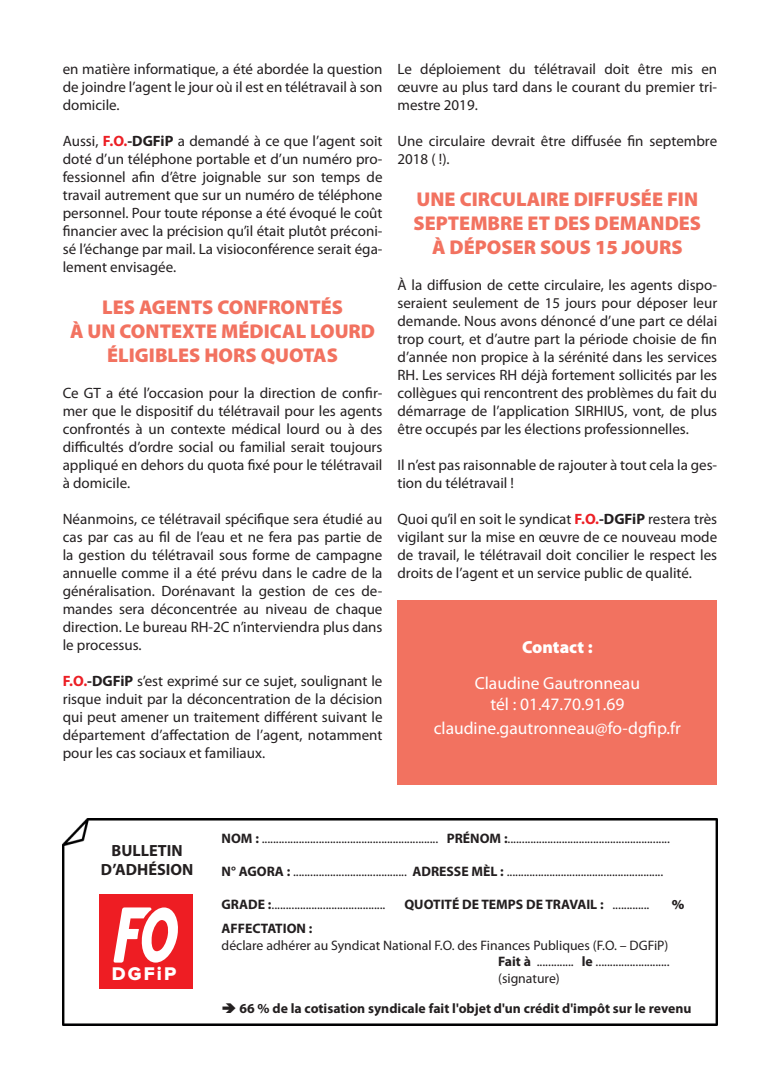
<style>
.page{position:relative;width:780px;height:1088px;background:#fff}
.page>*{position:absolute;margin:0;border:0;box-sizing:border-box;transform-origin:0 0}
.t1{font:900 20px/24px "Myriad Pro";color:#f27260;text-align:center}
.t2{font:19px "Proxima Nova Extrabld";letter-spacing:.11em;color:#fff}
.t3{font:17.5px/21px "Myriad Pro";color:#fff;text-align:center}
.t4{font:900 17.5px "Myriad Pro";color:#fff}
.t5{font:700 16.25px/19.5px "Myriad Pro";color:#231f20;text-align:center}
.t6{font:15px/18px "Myriad Pro";color:#231f20;text-align:justify}
.t7{font:13.75px/16.5px "Myriad Pro";color:#231f20;text-align:justify}
.t8{font:700 13.75px "Myriad Pro";color:#231f20}
.t9{font:900 13.75px "Myriad Pro";color:#231f20}
.s1{font-weight:700;color:#ec1f25}
.s2{font-weight:700}
.s3{font-weight:400}
</style>
<div class="page">
<div style="left:397px;top:601px;width:320px;height:184px;background:#f27260"></div>
<img style="left:63px;top:819px;width:654px;height:206px">
<div style="left:99px;top:895px;width:94px;height:94px;background:#ee1d23"></div>
<svg style="left:113px;top:907px;width:65px;height:55px"></svg>
<svg style="left:223px;top:1003px;width:13px;height:10px"></svg>
<p class="t6" style="left:63px;top:60px;width:321px">en matière informatique, a été abordée la question de joindre l’agent le jour où il est en télétravail à son domicile.</p>
<p class="t6" style="left:63px;top:132px;width:321px">Aussi, <span class="s1">F.O.</span><span class="s2">-DGFiP</span> a demandé à ce que l’agent soit doté d’un téléphone portable et d’un numéro pro&shy;fessionnel afin d’être joignable sur son temps de travail autrement que sur un numéro de téléphone personnel. Pour toute réponse a été évoqué le coût financier avec la précision qu’il était plutôt préconi&shy;sé l’échange par mail. La visioconférence serait éga&shy;lement envisagée.</p>
<h1 class="t1" style="left:70px;top:295px;width:306px">LES AGENTS CONFRONTÉS<br>À UN CONTEXTE MÉDICAL LOURD<br>ÉLIGIBLES HORS QUOTAS</h1>
<p class="t6" style="left:63px;top:384px;width:321px">Ce GT a été l’occasion pour la direction de confir&shy;mer que le dispositif du télétravail pour les agents confrontés à un contexte médical lourd ou à des difficultés d’ordre social ou familial serait toujours appliqué en dehors du quota fixé pour le télétravail à domicile.</p>
<p class="t6" style="left:63px;top:510px;width:321px">Néanmoins, ce télétravail spécifique sera étudié au cas par cas au fil de l’eau et ne fera pas partie de la gestion du télétravail sous forme de campagne annuelle comme il a été prévu dans le cadre de la généralisation. Dorénavant la gestion de ces de&shy;mandes sera déconcentrée au niveau de chaque direction. Le bureau RH-2C n’interviendra plus dans le processus.</p>
<p class="t6" style="left:63px;top:672px;width:321px"><span class="s1">F.O.</span><span class="s2">-DGFiP</span> s’est exprimé sur ce sujet, soulignant le risque induit par la déconcentration de la décision qui peut amener un traitement différent suivant le département d’affectation de l’agent, notamment pour les cas sociaux et familiaux.</p>
<p class="t6" style="left:397px;top:60px;width:321px">Le déploiement du télétravail doit être mis en œuvre au plus tard dans le courant du premier tri&shy;mestre 2019.</p>
<p class="t6" style="left:397px;top:132px;width:321px">Une circulaire devrait être diffusée fin septembre<br>2018 ( !).</p>
<h1 class="t1" style="left:413px;top:187px;width:289px">UNE CIRCULAIRE DIFFUSÉE FIN<br>SEPTEMBRE ET DES DEMANDES<br>À DÉPOSER SOUS 15 JOURS</h1>
<p class="t6" style="left:397px;top:276px;width:321px">À la diffusion de cette circulaire, les agents dispo&shy;seraient seulement de 15 jours pour déposer leur demande. Nous avons dénoncé d’une part ce délai trop court, et d’autre part la période choisie de fin d’année non propice à la sérénité dans les services RH. Les services RH déjà fortement sollicités par les collègues qui rencontrent des problèmes du fait du démarrage de l’application SIRHIUS, vont, de plus être occupés par les élections professionnelles.</p>
<p class="t6" style="left:397px;top:456px;width:321px">Il n’est pas raisonnable de rajouter à tout cela la ges&shy;tion du télétravail !</p>
<p class="t6" style="left:397px;top:510px;width:321px">Quoi qu’il en soit le syndicat <span class="s1">F.O.</span><span class="s2">-DGFiP</span> restera très vigilant sur la mise en œuvre de ce nouveau mode de travail, le télétravail doit concilier le respect les droits de l’agent et un service public de qualité.</p>
<p class="t4" style="left:522px;top:637px;width:72px">Contact :</p>
<p class="t3" style="left:474px;top:672px;width:167px">Claudine Gautronneau tél : 01.47.70.91.69</p>
<p class="t3" style="left:433px;top:717px;width:249px">claudine.gautronneau@fo-dgfip.fr</p>
<p class="t5" style="left:101px;top:840px;width:94px">BULLETIN<br>D’ADHÉSION</p>
<p class="t2" style="left:112px;top:965px;width:66px">DGFiP</p>
<p class="t7" style="left:221px;top:830px;width:450px"><span class="s2">NOM :</span> .............................................................. <span class="s2">PRÉNOM :</span>.........................................................</p>
<p class="t7" style="left:221px;top:863px;width:443px"><span class="s2">N° AGORA :</span> ........................................ <span class="s2">ADRESSE MÈL :</span> .......................................................</p>
<p class="t7" style="left:221px;top:896px;width:165px"><span class="s2">GRADE :</span>........................................</p>
<p class="t8" style="left:404px;top:895px;width:246px">QUOTITÉ DE TEMPS DE TRAVAIL : <span class="s3">.............</span></p>
<p class="t9" style="left:671px;top:897px;width:14px">%</p>
<p class="t8" style="left:221px;top:919px;width:92px">AFFECTATION :</p>
<p class="t7" style="left:498px;top:936px;width:173px;text-indent:-276px">déclare adhérer au Syndicat National F.O. des Finances Publiques (F.O. – DGFiP)<br><span class="s2">Fait à</span> ............. <span class="s2">le</span> .......................... (signature)</p>
<p class="t8" style="left:239px;top:999px;width:453px">66 % de la cotisation syndicale fait l'objet d'un crédit d'impôt sur le revenu</p>
</div>
